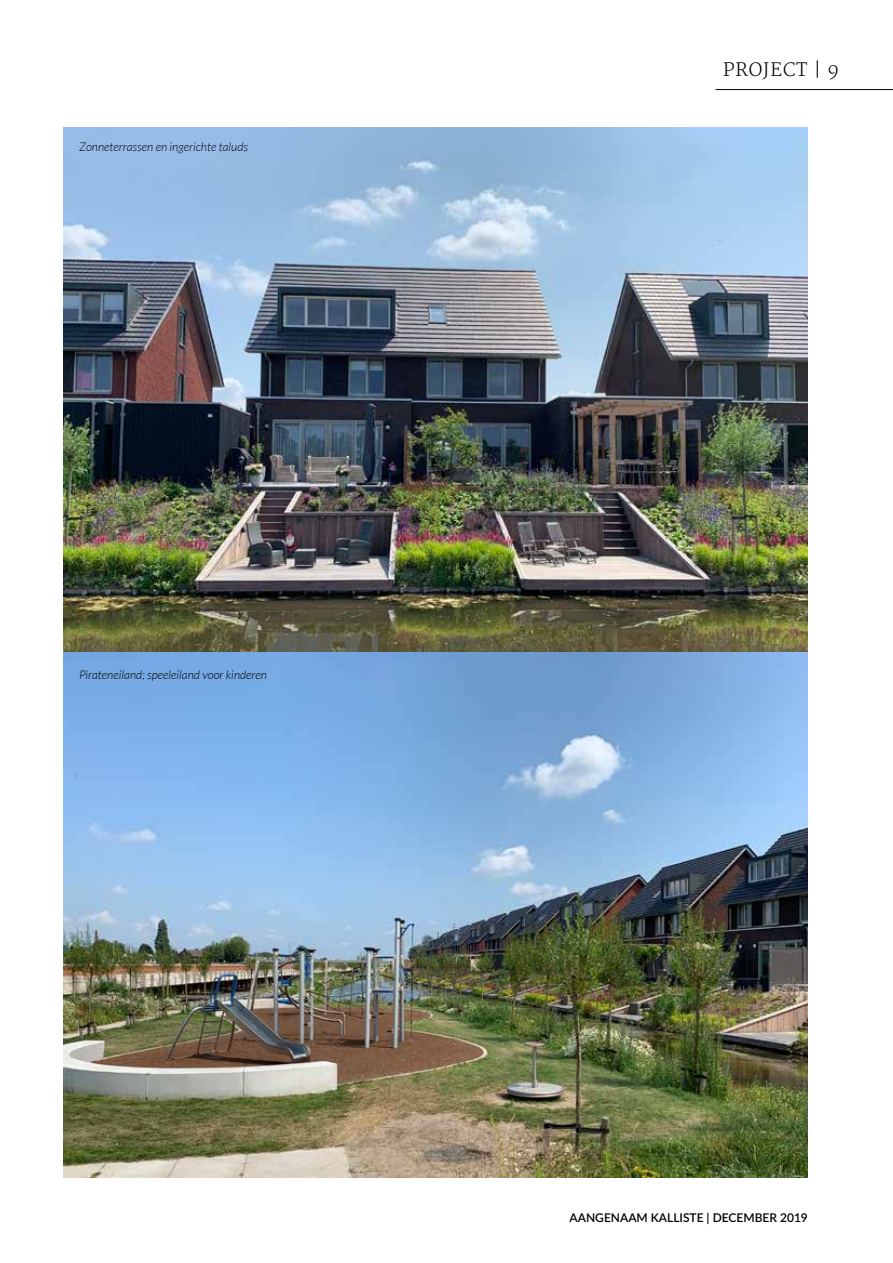
<style>
.page{position:relative;width:893px;height:1263px;background:#fff}
.page>*{position:absolute;margin:0;border:0;box-sizing:border-box;transform-origin:0 0}
.t1{font:300 18px "Merriweather";letter-spacing:.05em;color:#000}
.t2{font:italic 300 12px "Lato";color:#000}
.t3{font:600 12px "Lato";color:#000}
</style>
<div class="page">
<hr style="left:716px;top:89px;width:177px;height:1px;background:#000">
<img style="left:64px;top:128px;width:744px;height:1050px">
<p class="t2" style="left:79px;top:140px;width:171px">Zonneterrassen en ingerichte taluds</p>
<p class="t2" style="left:79px;top:668px;width:189px">Pirateneiland; speeleiland voor kinderen</p>
<h1 class="t1" style="left:723px;top:60px;width:117px">PROJECT | 9</h1>
<p class="t3" style="left:570px;top:1209px;width:240px">AANGENAAM KALLISTE | DECEMBER 2019</p>
</div>
